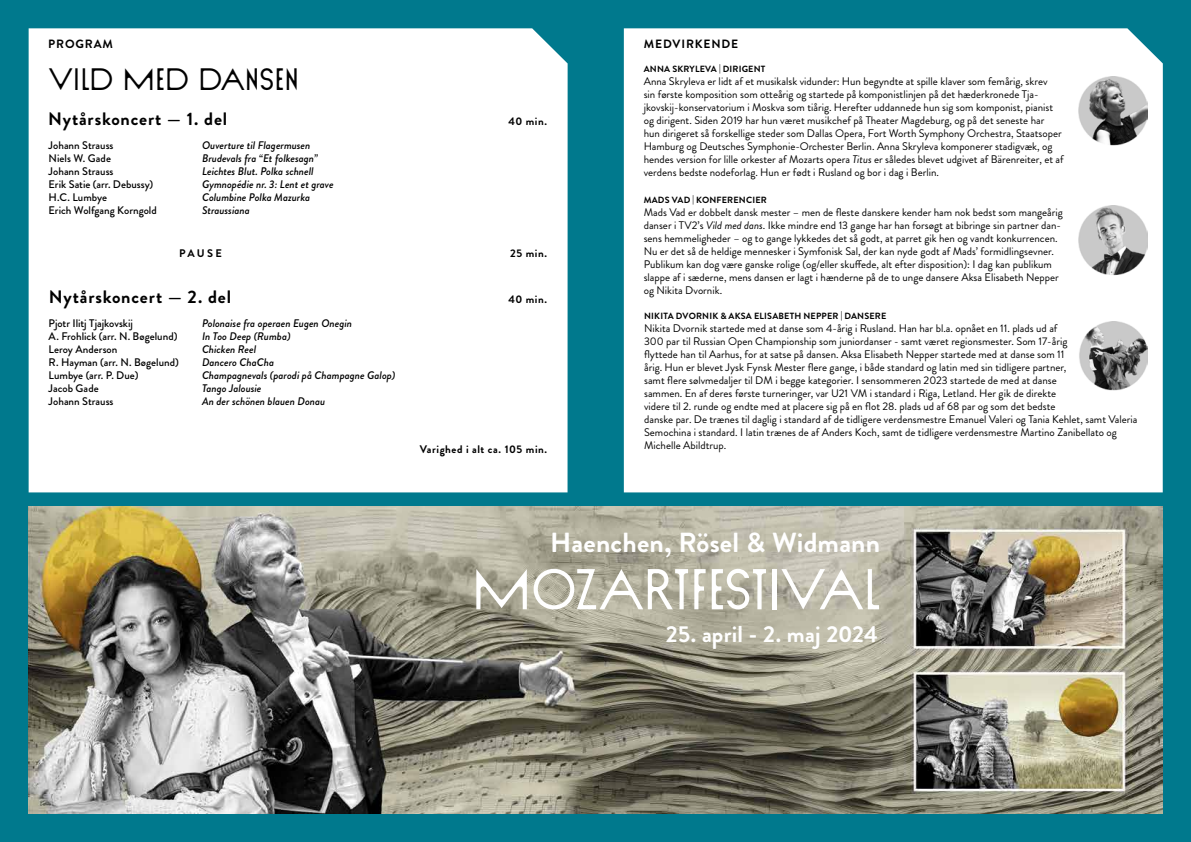
<style>
.page{position:relative;width:1191px;height:842px;background:#fff}
.page>*{position:absolute;margin:0;border:0;box-sizing:border-box;transform-origin:0 0}
.t1{font:57.5px "Sud";letter-spacing:-.025em;color:#fff}
.t2{font:31px "Sud";letter-spacing:-.01em;color:#000}
.t3{font:700 27.6px "Brandon Grotesque";letter-spacing:.005em;color:#fff}
.t4{font:700 23px "Brandon Grotesque";letter-spacing:.005em;color:#fff}
.t5{font:700 18px "Brandon Grotesque";letter-spacing:.045em;color:#000}
.t6{font:700 12px "Brandon Grotesque";letter-spacing:.07em;color:#000}
.t7{font:11px/13px "Brandon Grotesque";color:#000}
.t8{font:italic 500 11px/13px "Brandon Grotesque";color:#000}
.t9{font:500 11px/13px "Brandon Grotesque";color:#000}
.t10{font:700 11px "Brandon Grotesque";letter-spacing:.05em;color:#000}
.t11{font:700 9px "Brandon Grotesque";letter-spacing:.02em;color:#000}
.s1{font-style:italic}
</style>
<div class="page">
<div style="left:0;top:0;width:595px;height:842px;background:#00798d"></div>
<div style="left:526px;top:0;width:665px;height:842px;background:#00798d"></div>
<div style="left:29px;top:28px;width:538px;height:464px;background:#fff"></div>
<img style="left:28px;top:507px;width:1134px;height:307px">
<div style="left:624px;top:28px;width:538px;height:464px;background:#fff"></div>
<img style="left:1070px;top:76px;width:77px;height:77px">
<img style="left:1070px;top:205px;width:77px;height:77px">
<img style="left:1071px;top:321px;width:76px;height:77px">
<p class="t6" style="left:48px;top:36px;width:66px">PROGRAM</p>
<p class="t6" style="left:644px;top:35px;width:96px">MEDVIRKENDE</p>
<p class="t11" style="left:644px;top:63px;width:123px">ANNA SKRYLEVA | DIRIGENT</p>
<p class="t7" style="left:643px;top:75px;width:421px">Anna Skryleva er lidt af et musikalsk vidunder: Hun begyndte at spille klaver som femårig, skrev<br>sin første komposition som otteårig og startede på komponistlinjen på det hæderkronede Tja&shy;jkovskij-konservatorium i Moskva som tiårig. Herefter uddannede hun sig som komponist, pianist og dirigent. Siden 2019 har hun været musikchef på Theater Magdeburg, og på det seneste har<br>hun dirigeret så forskellige steder som Dallas Opera, Fort Worth Symphony Orchestra, Staatsoper Hamburg og Deutsches Symphonie-Orchester Berlin. Anna Skryleva komponerer stadigvæk, og hendes version for lille orkester af Mozarts opera <span class="s1">Titus</span> er således blevet udgivet af Bärenreiter, et af verdens bedste nodeforlag. Hun er født i Rusland og bor i dag i Berlin.</p>
<p class="t11" style="left:644px;top:194px;width:125px">MADS VAD | KONFERENCIER</p>
<p class="t7" style="left:643px;top:206px;width:421px">Mads Vad er dobbelt dansk mester – men de fleste danskere kender ham nok bedst som mangeårig danser i TV2’s <span class="s1">Vild med dans</span>. Ikke mindre end 13 gange har han forsøgt at bibringe sin partner dan&shy;sens hemmeligheder – og to gange lykkedes det så godt, at parret gik hen og vandt konkurrencen.<br>Nu er det så de heldige mennesker i Symfonisk Sal, der kan nyde godt af Mads’ formidlingsevner.<br>Publikum kan dog være ganske rolige (og/eller skuffede, alt efter disposition): I dag kan publikum slappe af i sæderne, mens dansen er lagt i hænderne på de to unge dansere Aksa Elisabeth Nepper og Nikita Dvornik.</p>
<p class="t11" style="left:644px;top:310px;width:244px">NIKITA DVORNIK &amp; AKSA ELISABETH NEPPER | DANSERE</p>
<p class="t7" style="left:644px;top:322px;width:495px">Nikita Dvornik startede med at danse som 4-årig i Rusland. Han har bl.a. opnået en 11. plads ud af<br>300 par til Russian Open Championship som juniordanser - samt været regionsmester. Som 17-årig<br>flyttede han til Aarhus, for at satse på dansen. Aksa Elisabeth Nepper startede med at danse som 11<br>årig. Hun er blevet Jysk Fynsk Mester flere gange, i både standard og latin med sin tidligere partner,<br>samt flere sølvmedaljer til DM i begge kategorier. I sensommeren 2023 startede de med at danse<br>sammen. En af deres første turneringer, var U21 VM i standard i Riga, Letland. Her gik de direkte<br>videre til 2. runde og endte med at placere sig på en flot 28. plads ud af 68 par og som det bedste<br>danske par. De trænes til daglig i standard af de tidligere verdensmestre Emanuel Valeri og Tania Kehlet, samt Valeria Semochina i standard. I latin trænes de af Anders Koch, samt de tidligere verdensmestre Martino Zanibellato og Michelle Abildtrup.</p>
<h2 class="t2" style="left:48px;top:61px;width:252px">VILD MED DANSEN</h2>
<h3 class="t5" style="left:48px;top:106px;width:181px">Nytårskoncert — 1. del</h3>
<p class="t9" style="left:49px;top:139px;width:110px">Johann Strauss<br>Niels W. Gade<br>Johann Strauss<br>Erik Satie (arr. Debussy)<br>H.C. Lumbye<br>Erich Wolfgang Korngold</p>
<p class="t8" style="left:202px;top:139px;width:133px">Ouverture til Flagermusen<br>Brudevals fra “Et folkesagn”<br>Leichtes Blut. Polka schnell<br>Gymnopédie nr. 3: Lent et grave<br>Columbine Polka Mazurka<br>Straussiana</p>
<p class="t10" style="left:508px;top:114px;width:40px">40 min.</p>
<p class="t10" style="left:179px;top:246px;width:44px">PAUSE</p>
<p class="t10" style="left:510px;top:246px;width:38px">25 min.</p>
<h3 class="t5" style="left:49px;top:284px;width:184px">Nytårskoncert — 2. del</h3>
<p class="t10" style="left:508px;top:291px;width:40px">40 min.</p>
<p class="t9" style="left:49px;top:316px;width:132px">Pjotr Ilitj Tjajkovskij<br>A. Frohlick (arr. N. Bøgelund)<br>Leroy Anderson<br>R. Hayman (arr. N. Bøgelund)<br>Lumbye (arr. P. Due)<br>Jacob Gade<br>Johann Strauss</p>
<p class="t8" style="left:202px;top:316px;width:195px">Polonaise fra operaen Eugen Onegin<br>In Too Deep (Rumba)<br>Chicken Reel<br>Dancero ChaCha<br>Champagnevals (parodi på Champagne Galop)<br>Tango Jalousie<br>An der schönen blauen Donau</p>
<p class="t10" style="left:420px;top:442px;width:129px">Varighed i alt ca. 105 min.</p>
<h3 class="t3" style="left:550px;top:523px;width:331px">Haenchen, Rösel &amp; Widmann</h3>
<h1 class="t1" style="left:472px;top:555px;width:411px">MOZARTFESTIVAL</h1>
<h3 class="t4" style="left:666px;top:618px;width:213px">25. april - 2. maj 2024</h3>
</div>
